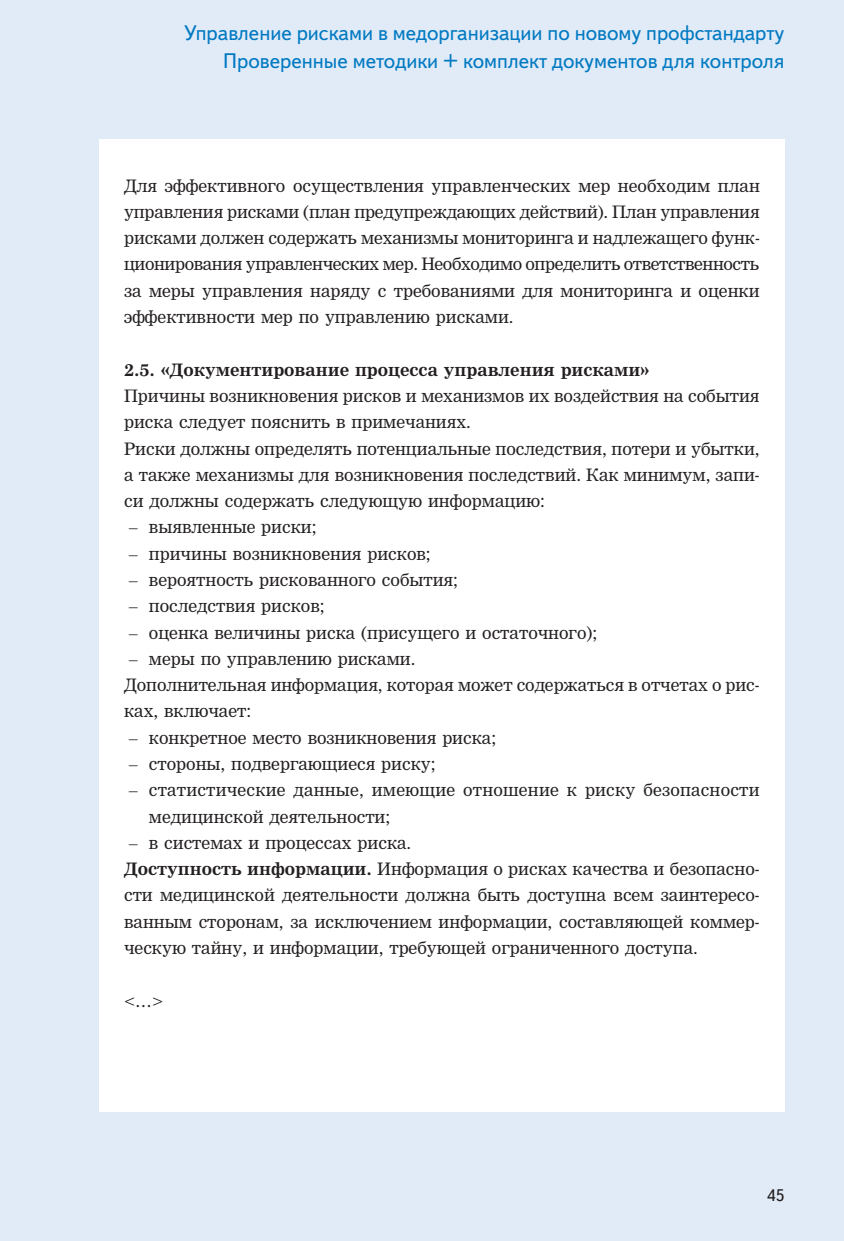
<style>
.page{position:relative;width:844px;height:1241px;background:#fff}
.page>*{position:absolute;margin:0;border:0;box-sizing:border-box;transform-origin:0 0}
.t1{font:21px/28px "Textbook New";color:#0079c2;text-align:right}
.t2{font:16.8px/26.2px "Nimrod Cyr";color:#231f20}
.t3{font:700 16.8px "Nimrod Cyr";color:#231f20}
.t4{font:16.8px "Textbook New";color:#231f20}
.s1{font-weight:700}
</style>
<div class="page">
<div style="left:0;top:0;width:843px;height:1240px;background:#e1ebf7"></div>
<div style="left:99px;top:139px;width:685px;height:972px;background:#fff"></div>
<p class="t1" style="left:184px;top:18px;width:601px">Управление рисками в медорганизации по новому профстандарту<br>Проверенные методики + комплект документов для контроля</p>
<p class="t2" style="left:124px;top:172px;width:637px;text-align:justify">Для эффективного осуществления управленческих мер необходим план управления рисками (план предупреждающих действий). План управления рисками должен содержать механизмы мониторинга и надлежащего функ&shy;ционирования управленческих мер. Необходимо определить ответственность за меры управления наряду с требованиями для мониторинга и оценки эффективности мер по управлению рисками.</p>
<p class="t3" style="left:124px;top:359px;width:526px">2.5. «Документирование процесса управления рисками»</p>
<p class="t2" style="left:124px;top:382px;width:636px">Причины возникновения рисков и механизмов их воздействия на события риска следует пояснить в примечаниях.<br>Риски должны определять потенциальные последствия, потери и убытки, а также механизмы для возникновения последствий. Как минимум, запи&shy;си должны содержать следующую информацию:</p>
<p class="t2" style="left:129px;top:514px;width:189px">– выявленные риски;</p>
<p class="t2" style="left:129px;top:540px;width:303px">– причины возникновения рисков;</p>
<p class="t2" style="left:129px;top:566px;width:330px">– вероятность рискованного события;</p>
<p class="t2" style="left:129px;top:593px;width:197px">– последствия рисков;</p>
<p class="t2" style="left:129px;top:619px;width:469px">– оценка величины риска (присущего и остаточного);</p>
<p class="t2" style="left:124px;top:645px;width:636px">– меры по управлению рисками.<br>Дополнительная информация, которая может содержаться в отчетах о рис&shy;ках, включает:</p>
<p class="t2" style="left:129px;top:724px;width:368px">– конкретное место возникновения риска;</p>
<p class="t2" style="left:129px;top:750px;width:308px">– стороны, подвергающиеся риску;</p>
<p class="t2" style="left:149px;top:777px;width:612px;text-indent:-20px">– статистические данные, имеющие отношение к риску безопасности медицинской деятельности;</p>
<p class="t2" style="left:124px;top:829px;width:637px">– в системах и процессах риска.<br><span class="s1">Доступность информации.</span> Информация о рисках качества и безопасно&shy;сти медицинской деятельности должна быть доступна всем заинтересо&shy;ванным сторонам, за исключением информации, составляющей коммер&shy;ческую тайну, и информации, требующей ограниченного доступа.</p>
<p class="t2" style="left:124px;top:987px;width:41px">&lt;…&gt;</p>
<p class="t4" style="left:766px;top:1184px;width:19px">45</p>
</div>
